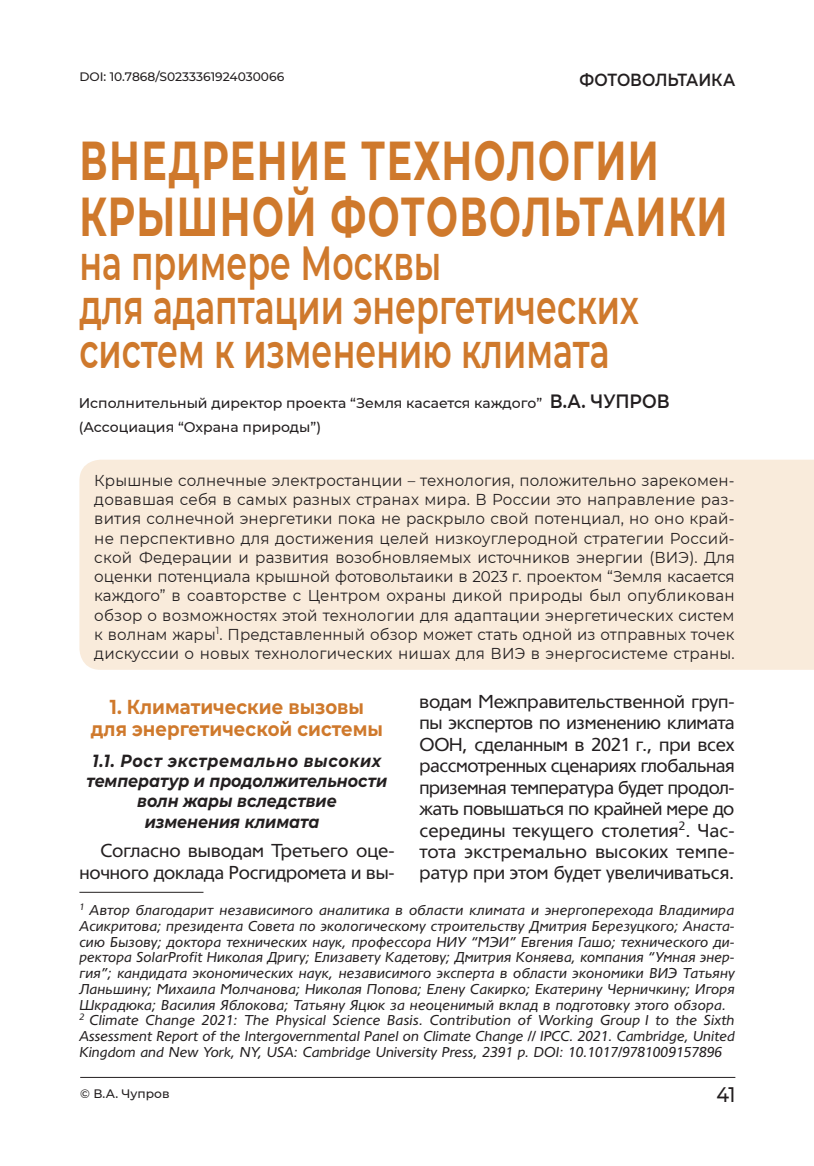
<style>
.page{position:relative;width:814px;height:1166px;background:#fff}
.page>*{position:absolute;margin:0;border:0;box-sizing:border-box;transform-origin:0 0}
.t1{font:700 54.6px/56px "Montserrat";letter-spacing:.04em;color:#cf792c;scale:.69 1}
.t2{font:600 47.77px/43.8px "Montserrat";color:#cf792c;scale:.69 1}
.t3{font:500 21px "Montserrat";color:#231f20;scale:.9 1}
.t4{font:700 20.12px/22.1px "Montserrat";color:#cf792c;text-align:center;scale:.9 1}
.t5{font:18.38px/21.5px "Tornado Cyr";color:#231f20;text-align:right}
.t6{font:italic 700 17.5px/20.3px "Montserrat";color:#231f20;text-align:center;scale:.9 1}
.t7{font:600 17.5px "Montserrat";letter-spacing:-.015em;color:#231f20;scale:.9 1}
.t8{font:15.75px/19.2px "Montserrat";letter-spacing:.015em;color:#231f20;text-align:justify;scale:.96 1}
.t9{font:italic 14px/15.8px "Tornado Cyr";letter-spacing:.015em;color:#231f20}
.t10{font:500 14px/24.5px "Montserrat";color:#231f20}
.t11{font:500 12.25px "Montserrat";color:#231f20}
.s1{font-weight:600;font-size:19.25px}
.s2{font-weight:400;font-style:normal;font-size:15.75px;color:#fff}
</style>
<div class="page">
<hr style="left:80px;top:1077px;width:655px;height:1px;background:#231f20">
<div style="left:79px;top:460px;width:735px;height:210px;background:#f9ebdb"></div>
<hr style="left:79px;top:892px;width:124px;height:1px;background:#231f20">
<p class="t11" style="left:79px;top:68px;width:206px">DOI: 10.7868/S0233361924030066</p>
<p class="t7" style="left:579px;top:67px;width:174px">ФОТОВОЛЬТАИКА</p>
<h1 class="t1" style="left:79px;top:130px;width:940px">ВНЕДРЕНИЕ ТЕХНОЛОГИИ<br>КРЫШНОЙ ФОТОВОЛЬТАИКИ</h1>
<h2 class="t2" style="left:79px;top:239px;width:812px">на примере Москвы<br>для адаптации энергетических систем к изменению климата</h2>
<p class="t10" style="left:79px;top:390px;width:592px">Исполнительный директор проекта “Земля касается каждого” <span class="s1">В.А. ЧУПРОВ </span>(Ассоциация “Охрана природы”)</p>
<p class="t8" style="left:94px;top:470px;width:668px">Крышные солнечные электростанции – технология, положительно зарекомен&shy;довавшая себя в самых разных странах мира. В России это направление раз&shy;вития солнечной энергетики пока не раскрыло свой потенциал, но оно край&shy;не перспективно для достижения целей низкоуглеродной стратегии Россий&shy;ской Федерации и развития возобновляемых источников энергии (ВИЭ). Для оценки потенциала крышной фотовольтаики в 2023 г. проектом “Земля касается каждого” в соавторстве с Центром охраны дикой природы был опубликован обзор о возможностях этой технологии для адаптации энергетических систем к волнам жары<sup>1</sup>. Представленный обзор может стать одной из отправных точек дискуссии о новых технологических нишах для ВИЭ в энергосистеме страны.</p>
<p class="t5" style="left:419px;top:689px;width:317px;text-align:justify">водам Межправительственной груп&shy;пы экспертов по изменению климата ООН, сделанным в 2021 г., при всех рассмотренных сценариях глобальная приземная температура будет продол&shy;жать повышаться по крайней мере до середины текущего столетия<sup>2</sup>. Час&shy;тота экстремально высоких темпе&shy;ратур при этом будет увеличиваться.</p>
<h3 class="t4" style="left:91px;top:695px;width:326px">1. Климатические вызовы для энергетической системы</h3>
<p class="t6" style="left:87px;top:749px;width:336px">1.1. Рост экстремально высоких температур и продолжительности волн жары вследствие<br>изменения климата <span class="s2">1</span></p>
<h3 class="t5" style="left:79px;top:838px;width:317px;line-height:22.1px">Согласно выводам Третьего оце&shy;ночного доклада Росгидромета и вы-</h3>
<p class="t9" style="left:79px;top:902px;width:657px"><sup>1</sup> Автор благодарит независимого аналитика в области климата и энергоперехода Владимира Асикритова; президента Совета по экологическому строительству Дмитрия Березуцкого; Анаста&shy;сию Бызову; доктора технических наук, профессора НИУ “МЭИ” Евгения Гашо; технического ди&shy;ректора SolarProfit Николая Дригу; Елизавету Кадетову; Дмитрия Коняева, компания “Умная энер&shy;гия”; кандидата экономических наук, независимого эксперта в области экономики ВИЭ Татьяну Ланьшину; Михаила Молчанова; Николая Попова; Елену Сакирко; Екатерину Черничкину; Игоря Шкрадюка; Василия Яблокова; Татьяну Яцюк за неоценимый вклад в подготовку этого обзора.<br><sup>2</sup> Climate Change 2021: The Physical Science Basis. Contribution of Working Group I to the Sixth Assessment Report of the Intergovernmental Panel on Climate Change // IPCC. 2021. Cambridge, United Kingdom and New York, NY, USA: Cambridge University Press, 2391 p. DOI: 10.1017/9781009157896</p>
<p class="t11" style="left:80px;top:1085px;width:91px">© В.А. Чупров</p>
<h3 class="t3" style="left:716px;top:1080px;width:22px">41</h3>
</div>
